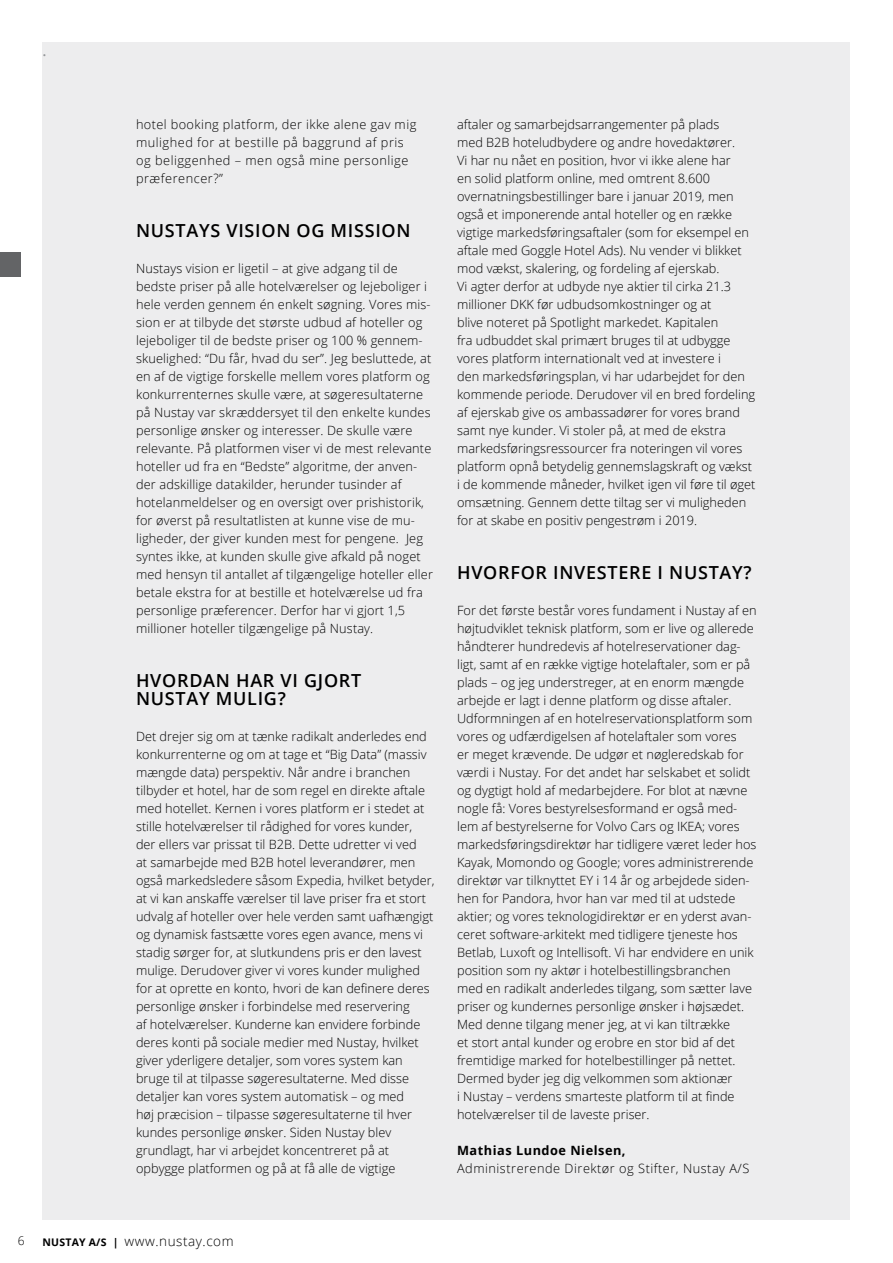
<style>
.page{position:relative;width:893px;height:1263px;background:#fff}
.page>*{position:absolute;margin:0;border:0;box-sizing:border-box;transform-origin:0 0}
.t1{font:600 18px/18px "Open Sans";letter-spacing:.04em;color:#000}
.t2{font:18px "Minion Pro";color:#939598}
.t3{font:300 13.5px "Open Sans";letter-spacing:.04em;color:#000}
.t4{font:300 12.75px/18px "Open Sans";color:#000}
.t5{font:300 12.75px/18px "Open Sans";letter-spacing:.04em;color:#000}
.t6{font:700 12.75px "Open Sans";letter-spacing:.04em;color:#000}
.t7{font:300 12px "Open Sans";color:#000}
.s1{font-weight:700;font-size:10.5px}
</style>
<div class="page">
<div style="left:0;top:252px;width:21px;height:25px;background:#636466"></div>
<div style="left:43px;top:43px;width:807px;height:1177px;background:#ededee"></div>
<h1 class="t2" style="left:43px;top:38px;width:6px">.</h1>
<p class="t5" style="left:136px;top:115px;width:282px">hotel booking platform, der ikke alene gav mig mulighed for at bestille på baggrund af pris og beliggenhed – men også mine personlige præferencer?”</p>
<h1 class="t1" style="left:136px;top:221px;width:276px">NUSTAYS VISION OG MISSION</h1>
<p class="t4" style="left:136px;top:259px;width:298px">Nustays vision er ligetil – at give adgang til de bedste priser på alle hotelværelser og lejeboliger i hele verden gennem én enkelt søgning. Vores mis&shy;sion er at tilbyde det største udbud af hoteller og lejeboliger til de bedste priser og 100 % gennem&shy;skuelighed: “Du får, hvad du ser”. Jeg besluttede, at en af de vigtige forskelle mellem vores platform og konkurrenternes skulle være, at søgeresultaterne på Nustay var skræddersyet til den enkelte kundes personlige ønsker og interesser. De skulle være relevante. På platformen viser vi de mest relevante hoteller ud fra en “Bedste” algoritme, der anven&shy;der adskillige datakilder, herunder tusinder af hotelanmeldelser og en oversigt over prishistorik, for øverst på resultatlisten at kunne vise de mu&shy;ligheder, der giver kunden mest for pengene. Jeg syntes ikke, at kunden skulle give afkald på noget med hensyn til antallet af tilgængelige hoteller eller betale ekstra for at bestille et hotelværelse ud fra personlige præferencer. Derfor har vi gjort 1,5 millioner hoteller tilgængelige på Nustay.</p>
<h1 class="t1" style="left:136px;top:671px;width:227px">HVORDAN HAR VI GJORT<br>NUSTAY MULIG?</h1>
<p class="t4" style="left:136px;top:727px;width:300px">Det drejer sig om at tænke radikalt anderledes end konkurrenterne og om at tage et “Big Data” (massiv mængde data) perspektiv. Når andre i branchen tilbyder et hotel, har de som regel en direkte aftale med hotellet. Kernen i vores platform er i stedet at stille hotelværelser til rådighed for vores kunder, der ellers var prissat til B2B. Dette udretter vi ved<br>at samarbejde med B2B hotel leverandører, men også markedsledere såsom Expedia, hvilket betyder, at vi kan anskaffe værelser til lave priser fra et stort udvalg af hoteller over hele verden samt uafhængigt og dynamisk fastsætte vores egen avance, mens vi stadig sørger for, at slutkundens pris er den lavest mulige. Derudover giver vi vores kunder mulighed for at oprette en konto, hvori de kan definere deres personlige ønsker i forbindelse med reservering<br>af hotelværelser. Kunderne kan envidere forbinde deres konti på sociale medier med Nustay, hvilket giver yderligere detaljer, som vores system kan bruge til at tilpasse søgeresultaterne. Med disse detaljer kan vores system automatisk – og med<br>høj præcision – tilpasse søgeresultaterne til hver kundes personlige ønsker. Siden Nustay blev grundlagt, har vi arbejdet koncentreret på at opbygge platformen og på at få alle de vigtige</p>
<p class="t4" style="left:457px;top:115px;width:300px">aftaler og samarbejdsarrangementer på plads<br>med B2B hoteludbydere og andre hovedaktører.<br>Vi har nu nået en position, hvor vi ikke alene har<br>en solid platform online, med omtrent 8.600 overnatningsbestillinger bare i januar 2019, men også et imponerende antal hoteller og en række vigtige markedsføringsaftaler (som for eksempel en aftale med Goggle Hotel Ads). Nu vender vi blikket mod vækst, skalering, og fordeling af ejerskab.<br>Vi agter derfor at udbyde nye aktier til cirka 21.3 millioner DKK før udbudsomkostninger og at<br>blive noteret på Spotlight markedet. Kapitalen<br>fra udbuddet skal primært bruges til at udbygge vores platform internationalt ved at investere i<br>den markedsføringsplan, vi har udarbejdet for den kommende periode. Derudover vil en bred fordeling af ejerskab give os ambassadører for vores brand samt nye kunder. Vi stoler på, at med de ekstra markedsføringsressourcer fra noteringen vil vores platform opnå betydelig gennemslagskraft og vækst i de kommende måneder, hvilket igen vil føre til øget omsætning. Gennem dette tiltag ser vi muligheden for at skabe en positiv pengestrøm i 2019.</p>
<h1 class="t1" style="left:457px;top:563px;width:296px">HVORFOR INVESTERE I NUSTAY?</h1>
<p class="t4" style="left:457px;top:601px;width:301px">For det første består vores fundament i Nustay af en højtudviklet teknisk platform, som er live og allerede håndterer hundredevis af hotelreservationer dag&shy;ligt, samt af en række vigtige hotelaftaler, som er på plads – og jeg understreger, at en enorm mængde arbejde er lagt i denne platform og disse aftaler.<br>Udformningen af en hotelreservationsplatform som vores og udfærdigelsen af hotelaftaler som vores<br>er meget krævende. De udgør et nøgleredskab for værdi i Nustay. For det andet har selskabet et solidt og dygtigt hold af medarbejdere. For blot at nævne nogle få: Vores bestyrelsesformand er også med&shy;lem af bestyrelserne for Volvo Cars og IKEA; vores markedsføringsdirektør har tidligere været leder hos Kayak, Momondo og Google; vores administrerende direktør var tilknyttet EY i 14 år og arbejdede siden&shy;hen for Pandora, hvor han var med til at udstede aktier; og vores teknologidirektør er en yderst avan&shy;ceret software-arkitekt med tidligere tjeneste hos Betlab, Luxoft og Intellisoft. Vi har endvidere en unik position som ny aktør i hotelbestillingsbranchen med en radikalt anderledes tilgang, som sætter lave priser og kundernes personlige ønsker i højsædet.<br>Med denne tilgang mener jeg, at vi kan tiltrække<br>et stort antal kunder og erobre en stor bid af det fremtidige marked for hotelbestillinger på nettet.<br>Dermed byder jeg dig velkommen som aktionær<br>i Nustay – verdens smarteste platform til at finde hotelværelser til de laveste priser.</p>
<p class="t6" style="left:457px;top:1141px;width:170px">Mathias Lundoe Nielsen,</p>
<p class="t5" style="left:457px;top:1159px;width:294px">Administrerende Direktør og Stifter, Nustay A/S</p>
<p class="t7" style="left:18px;top:1232px;width:8px">6</p>
<p class="t3" style="left:43px;top:1232px;width:193px"><span class="s1">NUSTAY A/S |</span> www.nustay.com</p>
</div>
